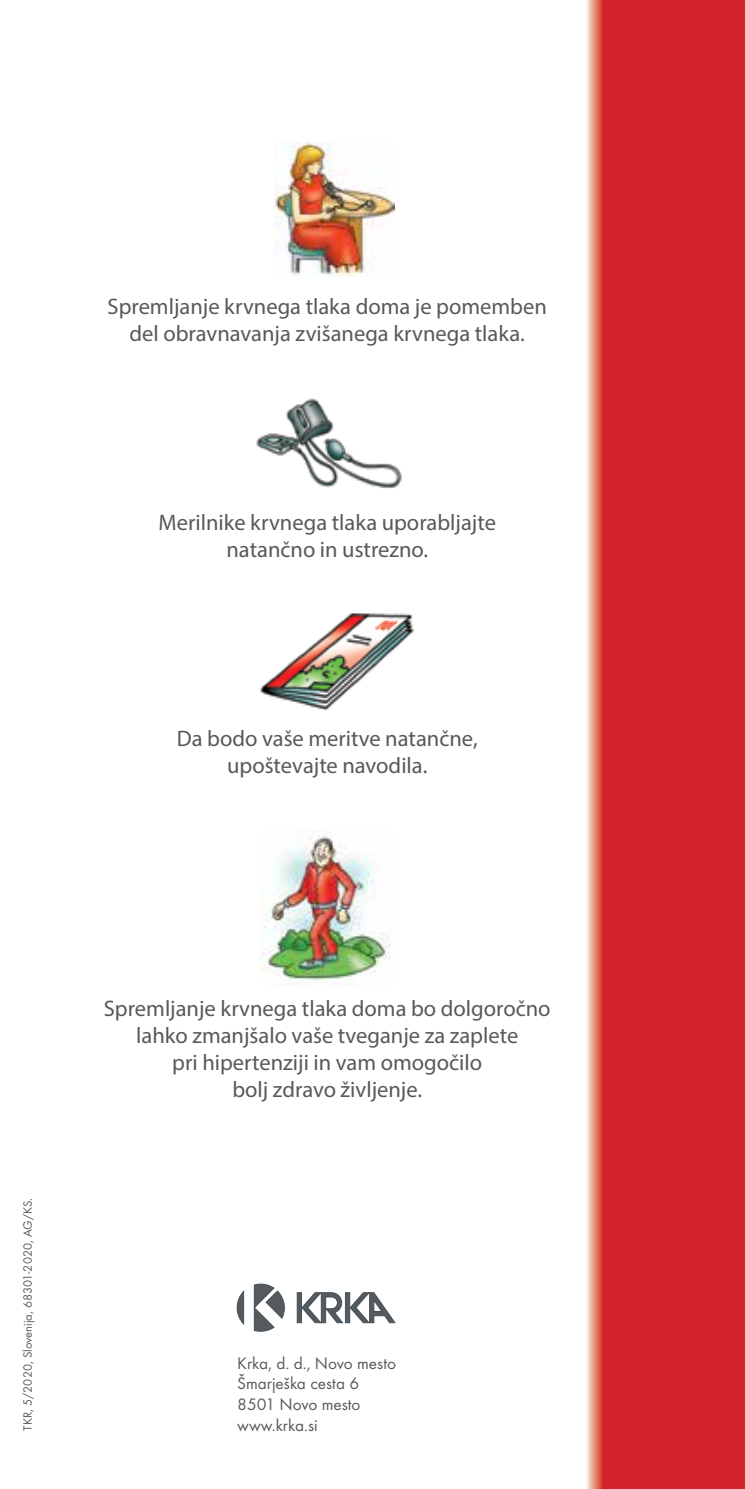
<style>
.page{position:relative;width:745px;height:1489px;background:#fff}
.page>*{position:absolute;margin:0;border:0;box-sizing:border-box;transform-origin:0 0}
.t1{font:22.5px/27px "Myriad Pro";color:#58595b;text-align:center}
.t2{font:17.25px/20.8px "Futura TEE";color:#58595b}
.t3{font:12.5px "Futura TEE";color:#58595b}
</style>
<div class="page">
<img style="left:256px;top:398px;width:146px;height:90px">
<img style="left:274px;top:143px;width:120px;height:133px">
<img style="left:260px;top:613px;width:153px;height:98px">
<img style="left:260px;top:830px;width:131px;height:155px">
<div style="left:600px;top:0;width:144px;height:1488px;background:#d2232a"></div>
<svg style="left:587px;top:0;width:13px;height:1488px;background:#e8a18d"></svg>
<div style="left:297px;top:1292px;width:4px;height:30px;background:#58595b;border:1px solid #41535d"></div>
<svg style="left:237px;top:1290px;width:7px;height:33px"></svg>
<svg style="left:254px;top:1283px;width:30px;height:48px"></svg>
<svg style="left:301px;top:1292px;width:41px;height:30px"></svg>
<svg style="left:345px;top:1292px;width:4px;height:30px"></svg>
<svg style="left:350px;top:1292px;width:45px;height:30px"></svg>
<p class="t1" style="left:107px;top:292px;width:440px">Spremljanje krvnega tlaka doma je pomemben del obravnavanja zvišanega krvnega tlaka.</p>
<p class="t1" style="left:158px;top:508px;width:339px">Merilnike krvnega tlaka uporabljajte natančno in ustrezno.</p>
<p class="t1" style="left:177px;top:724px;width:302px">Da bodo vaše meritve natančne, upoštevajte navodila.</p>
<p class="t3" style="left:20px;top:1430px;width:234px;rotate:-90deg">TKR, 5/2020, Slovenija, 68301-2020, AG/KS.</p>
<p class="t1" style="left:104px;top:994px;width:448px">Spremljanje krvnega tlaka doma bo dolgoročno lahko zmanjšalo vaše tveganje za zaplete<br>pri hipertenziji in vam omogočilo<br>bolj zdravo življenje.</p>
<p class="t2" style="left:237px;top:1352px;width:160px">Krka, d. d., Novo mesto<br>Šmarješka cesta 6<br>8501 Novo mesto</p>
<p class="t2" style="left:237px;top:1414px;width:82px">www.krka.si</p>
</div>
